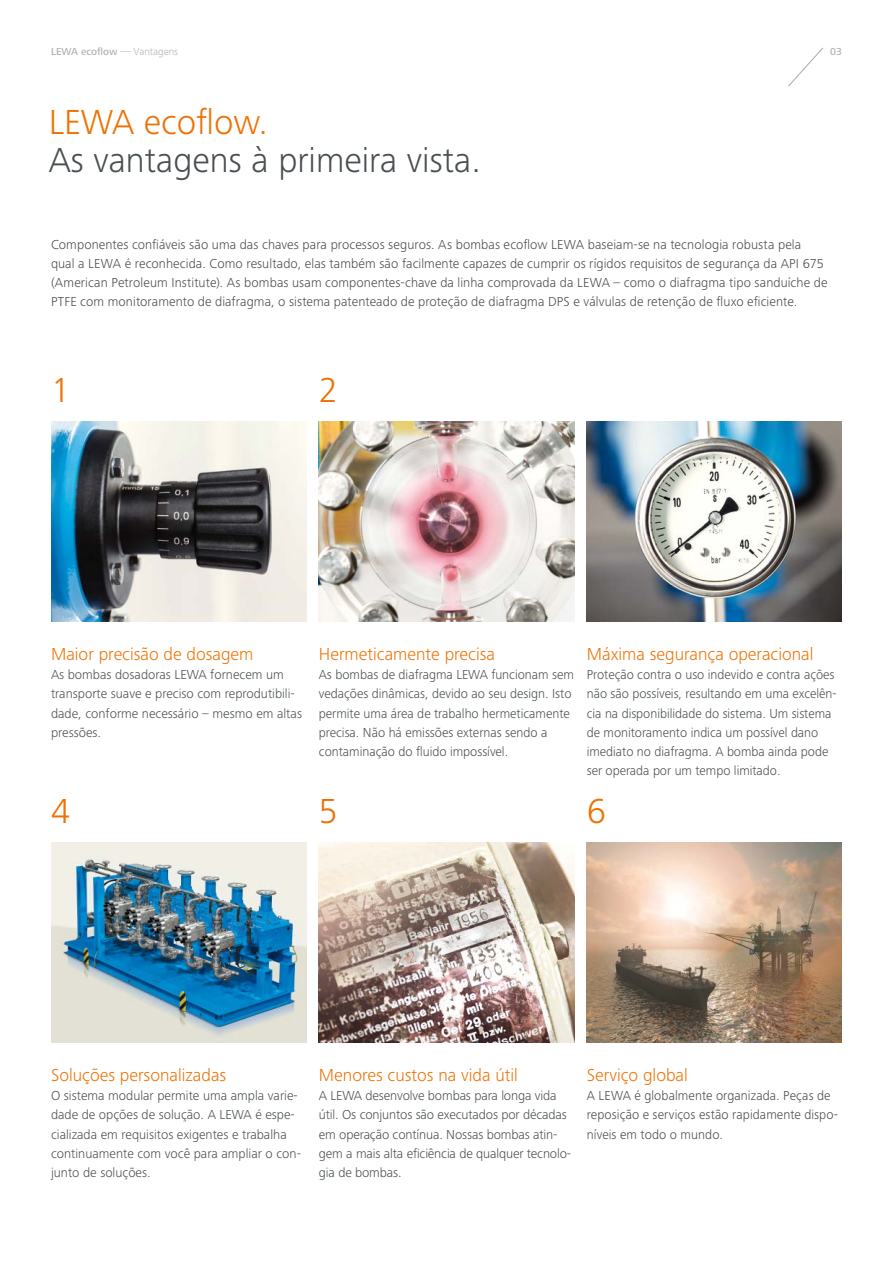
<style>
.page{position:relative;width:893px;height:1263px;background:#fff}
.page>*{position:absolute;margin:0;border:0;box-sizing:border-box;transform-origin:0 0}
.t1{font:300 36px "Frutiger Next LTW1 G";color:#494f51}
.t2{font:300 36px "Frutiger Next LTW1 G";color:#ee7203}
.t3{font:300 18px "Frutiger Next LTW1 G";color:#ee7203}
.t4{font:300 13.5px/19.2px "Frutiger Next LTW1 G";color:#494f51}
.t5{font:300 13.5px/19.2px "Frutiger Next LTW1 G";letter-spacing:.005em;color:#4a4a49}
.t6{font:500 10.5px "Frutiger Next LTW1 G";color:#aeb3ab}
.s1{font-weight:300}
</style>
<div class="page">
<img style="left:51px;top:421px;width:255px;height:201px">
<img style="left:51px;top:842px;width:255px;height:201px">
<img style="left:319px;top:421px;width:255px;height:201px">
<img style="left:319px;top:842px;width:255px;height:201px">
<img style="left:587px;top:421px;width:255px;height:201px">
<img style="left:587px;top:842px;width:255px;height:201px">
<svg style="left:788px;top:47px;width:36px;height:39px"></svg>
<p class="t6" style="left:51px;top:46px;width:129px">LEWA ecoflow <span class="s1">— Vantagens</span></p>
<p class="t6" style="left:830px;top:46px;width:13px">03</p>
<h1 class="t2" style="left:49px;top:101px;width:221px">LEWA ecoflow.</h1>
<h1 class="t1" style="left:49px;top:140px;width:434px">As vantagens à primeira vista.</h1>
<p class="t5" style="left:51px;top:235px;width:778px">Componentes confiáveis são uma das chaves para processos seguros. As bombas ecoflow LEWA baseiam-se na tecnologia robusta pela qual a LEWA é reconhecida. Como resultado, elas também são facilmente capazes de cumprir os rígidos requisitos de segurança da API 675 (American Petroleum Institute). As bombas usam componentes-chave da linha comprovada da LEWA – como o diafragma tipo sanduíche de PTFE com monitoramento de diafragma, o sistema patenteado de proteção de diafragma DPS e válvulas de retenção de fluxo eficiente.</p>
<h1 class="t2" style="left:51px;top:369px;width:21px">1</h1>
<h1 class="t2" style="left:319px;top:369px;width:21px">2</h1>
<h2 class="t3" style="left:51px;top:644px;width:204px">Maior precisão de dosagem</h2>
<p class="t4" style="left:51px;top:665px;width:252px">As bombas dosadoras LEWA fornecem um transporte suave e preciso com reprodutibili&shy;dade, conforme necessário – mesmo em altas pressões.</p>
<h1 class="t2" style="left:51px;top:790px;width:21px">4</h1>
<h2 class="t3" style="left:319px;top:644px;width:178px">Hermeticamente precisa</h2>
<p class="t4" style="left:319px;top:665px;width:257px">As bombas de diafragma LEWA funcionam sem vedações dinâmicas, devido ao seu design. Isto permite uma área de trabalho hermeticamente precisa. Não há emissões externas sendo a contaminação do fluido impossível.</p>
<h2 class="t3" style="left:587px;top:644px;width:228px">Máxima segurança operacional</h2>
<p class="t4" style="left:587px;top:665px;width:251px">Proteção contra o uso indevido e contra ações não são possíveis, resultando em uma excelên&shy;cia na disponibilidade do sistema. Um sistema de monitoramento indica um possível dano imediato no diafragma. A bomba ainda pode ser operada por um tempo limitado.</p>
<h1 class="t2" style="left:319px;top:790px;width:21px">5</h1>
<h1 class="t2" style="left:587px;top:790px;width:21px">6</h1>
<h2 class="t3" style="left:51px;top:1065px;width:177px">Soluções personalizadas</h2>
<p class="t4" style="left:51px;top:1086px;width:251px">O sistema modular permite uma ampla varie&shy;dade de opções de solução. A LEWA é espe&shy;cializada em requisitos exigentes e trabalha continuamente com você para ampliar o con&shy;junto de soluções.</p>
<h2 class="t3" style="left:319px;top:1065px;width:200px">Menores custos na vida útil</h2>
<p class="t4" style="left:319px;top:1086px;width:254px">A LEWA desenvolve bombas para longa vida útil. Os conjuntos são executados por décadas em operação contínua. Nossas bombas atin&shy;gem a mais alta eficiência de qualquer tecnolo&shy;gia de bombas.</p>
<h2 class="t3" style="left:587px;top:1065px;width:103px">Serviço global</h2>
<p class="t5" style="left:587px;top:1086px;width:253px">A LEWA é globalmente organizada. Peças de reposição e serviços estão rapidamente dispo&shy;níveis em todo o mundo.</p>
</div>
